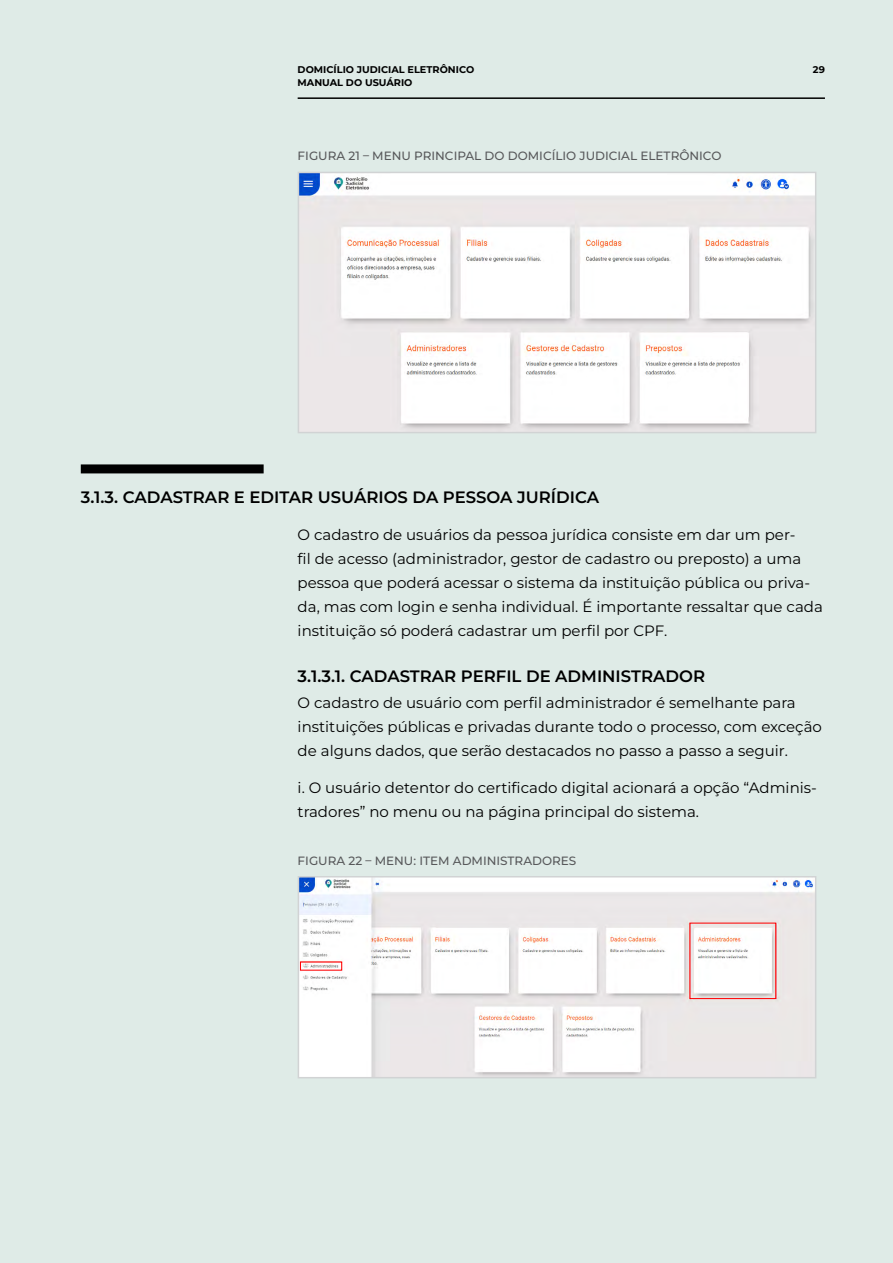
<style>
.page{position:relative;width:893px;height:1263px;background:#dfebe7}
.page>*{position:absolute;margin:0;border:0;box-sizing:border-box;transform-origin:0 0}
.t1{font:600 16.5px "Montserrat";color:#000}
.t2{font:15px/24px "Montserrat";color:#000}
.t3{font:500 12px "Montserrat";color:#58595b}
.t4{font:700 9.75px/12.8px "Montserrat";color:#000}
</style>
<div class="page">
<hr style="left:298px;top:97px;width:527px;height:2px;background:#000">
<div style="left:81px;top:464px;width:183px;height:9px;background:#000"></div>
<img style="left:301px;top:175px;width:512px;height:255px">
<div style="left:298px;top:172px;width:518px;height:261px;border:2px solid #d1d3d4"></div>
<img style="left:301px;top:879px;width:512px;height:196px">
<div style="left:689px;top:923px;width:87px;height:76px;border:1px solid #f00"></div>
<div style="left:298px;top:876px;width:518px;height:202px;border:2px solid #d1d3d4"></div>
<p class="t4" style="left:298px;top:63px;width:178px">DOMICÍLIO JUDICIAL ELETRÔNICO<br>MANUAL DO USUÁRIO</p>
<p class="t4" style="left:813px;top:63px;width:13px">29</p>
<p class="t3" style="left:298px;top:148px;width:17px">FIGURA</p>
<p class="t3" style="left:348px;top:148px;width:374px">21 – MENU PRINCIPAL DO DOMICÍLIO JUDICIAL ELETRÔNICO</p>
<p class="t1" style="left:81px;top:486px;width:520px">3.1.3. CADASTRAR E EDITAR USUÁRIOS DA PESSOA JURÍDICA</p>
<p class="t2" style="left:298px;top:522px;width:527px">O cadastro de usuários da pessoa jurídica consiste em dar um per-<br>fil de acesso (administrador, gestor de cadastro ou preposto) a uma pessoa que poderá acessar o sistema da instituição pública ou priva&shy;da, mas com login e senha individual. É importante ressaltar que cada instituição só poderá cadastrar um perfil por CPF.</p>
<p class="t1" style="left:298px;top:666px;width:409px">3.1.3.1. CADASTRAR PERFIL DE ADMINISTRADOR</p>
<p class="t2" style="left:298px;top:690px;width:526px">O cadastro de usuário com perfil administrador é semelhante para instituições públicas e privadas durante todo o processo, com exceção de alguns dados, que serão destacados no passo a passo a seguir.</p>
<p class="t2" style="left:298px;top:775px;width:521px">i. O usuário detentor do certificado digital acionará a opção “Adminis&shy;tradores” no menu ou na página principal do sistema.</p>
<p class="t3" style="left:298px;top:852px;width:17px">FIGURA</p>
<p class="t3" style="left:348px;top:852px;width:229px">22 – MENU: ITEM ADMINISTRADORES</p>
</div>
